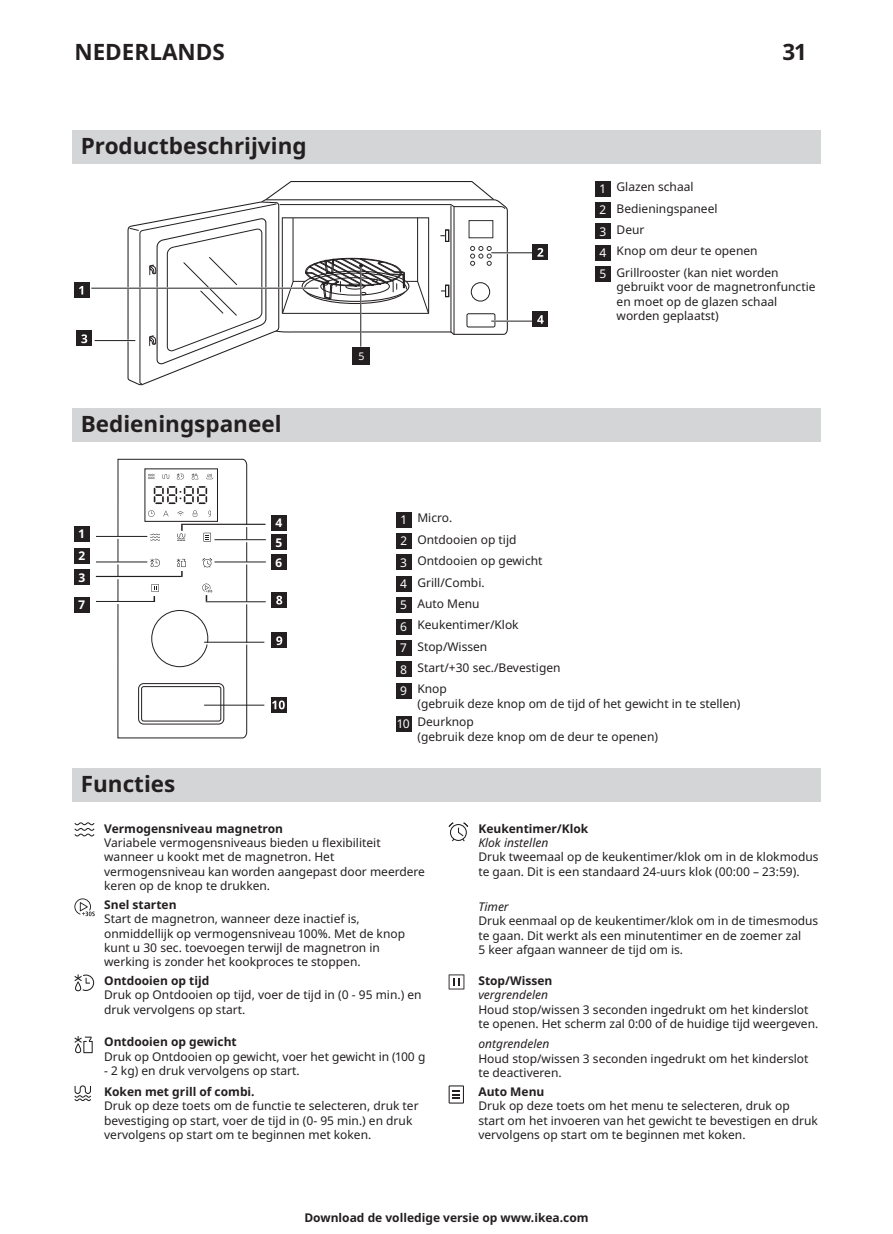
<style>
.page{position:relative;width:893px;height:1234px;background:#fff}
.page>*{position:absolute;margin:0;border:0;box-sizing:border-box;transform-origin:0 0}
.t1{font:700 22.5px "Noto IKEA Latin";color:#231f20}
.body_12pt{font:12px/14.4px "Noto IKEA Latin";color:#231f20}
.body_12pt-2{font:700 12px "Noto IKEA Latin";color:#231f20}
.body{font:12px/14.4px "Noto IKEA Latin";color:#231f20}
.body_12pt-3{font:italic 12px "Noto IKEA Latin";color:#231f20}
.body_12pt-4{font:12px "Noto IKEA Latin";color:#fff}
.t2{font:700 12px/21.9px "Noto IKEA Latin";color:#fff;text-align:justify}
.t3{font:10.5px "Noto IKEA Latin";color:#fff}
</style>
<div class="page">
<div style="left:72px;top:131px;width:749px;height:33px;background:#d4d5d6"></div>
<div style="left:74px;top:282px;width:15px;height:15px;background:#231f20"></div>
<svg style="left:79px;top:286px;width:4px;height:8px"></svg>
<div style="left:77px;top:331px;width:15px;height:15px;background:#231f20"></div>
<svg style="left:81px;top:334px;width:6px;height:9px"></svg>
<div style="left:533px;top:244px;width:15px;height:15px;background:#231f20"></div>
<svg style="left:537px;top:248px;width:6px;height:8px"></svg>
<div style="left:533px;top:311px;width:15px;height:15px;background:#231f20"></div>
<hr style="left:491px;top:320px;width:41px;height:1px;background:#231f20">
<svg style="left:537px;top:315px;width:7px;height:8px"></svg>
<hr style="left:491px;top:252px;width:41px;height:1px;background:#231f20">
<hr style="left:91px;top:288px;width:227px;height:1px;background:#231f20">
<hr style="left:95px;top:340px;width:40px;height:1px;background:#231f20">
<svg style="left:127px;top:181px;width:382px;height:204px"></svg>
<div style="left:595px;top:181px;width:15px;height:15px;background:#231f20"></div>
<div style="left:595px;top:202px;width:15px;height:15px;background:#231f20"></div>
<div style="left:595px;top:224px;width:15px;height:15px;background:#231f20"></div>
<div style="left:595px;top:245px;width:15px;height:15px;background:#231f20"></div>
<div style="left:595px;top:266px;width:15px;height:15px;background:#231f20"></div>
<div style="left:72px;top:408px;width:749px;height:33px;background:#d4d5d6"></div>
<hr style="left:204px;top:704px;width:60px;height:1px;background:#231f20">
<hr style="left:181px;top:523px;width:84px;height:1px;background:#231f20">
<hr style="left:214px;top:539px;width:52px;height:1px;background:#231f20">
<hr style="left:214px;top:561px;width:52px;height:1px;background:#231f20">
<hr style="left:96px;top:536px;width:51px;height:1px;background:#231f20">
<hr style="left:96px;top:561px;width:51px;height:1px;background:#231f20">
<hr style="left:96px;top:601px;width:58px;height:1px;background:#231f20">
<hr style="left:206px;top:601px;width:60px;height:1px;background:#231f20">
<hr style="left:204px;top:641px;width:60px;height:1px;background:#231f20">
<div style="left:74px;top:526px;width:15px;height:15px;background:#231f20"></div>
<div style="left:74px;top:548px;width:15px;height:15px;background:#231f20"></div>
<div style="left:74px;top:569px;width:15px;height:15px;background:#231f20"></div>
<div style="left:272px;top:515px;width:15px;height:15px;background:#231f20"></div>
<div style="left:272px;top:534px;width:15px;height:15px;background:#231f20"></div>
<div style="left:272px;top:554px;width:15px;height:15px;background:#231f20"></div>
<div style="left:74px;top:597px;width:15px;height:15px;background:#231f20"></div>
<div style="left:272px;top:632px;width:15px;height:15px;background:#231f20"></div>
<svg style="left:276px;top:636px;width:6px;height:9px"></svg>
<div style="left:272px;top:697px;width:15px;height:15px;background:#231f20"></div>
<svg style="left:272px;top:700px;width:13px;height:9px"></svg>
<div style="left:272px;top:592px;width:15px;height:15px;background:#231f20"></div>
<svg style="left:276px;top:595px;width:6px;height:9px"></svg>
<hr style="left:96px;top:575px;width:85px;height:2px;background:#231f20">
<svg style="left:117px;top:459px;width:131px;height:279px"></svg>
<div style="left:396px;top:512px;width:15px;height:15px;background:#231f20"></div>
<div style="left:396px;top:533px;width:15px;height:15px;background:#231f20"></div>
<div style="left:396px;top:554px;width:15px;height:15px;background:#231f20"></div>
<div style="left:396px;top:576px;width:15px;height:15px;background:#231f20"></div>
<div style="left:396px;top:597px;width:15px;height:15px;background:#231f20"></div>
<div style="left:396px;top:619px;width:15px;height:15px;background:#231f20"></div>
<div style="left:396px;top:640px;width:15px;height:15px;background:#231f20"></div>
<div style="left:396px;top:661px;width:15px;height:15px;background:#231f20"></div>
<div style="left:396px;top:683px;width:15px;height:15px;background:#231f20"></div>
<div style="left:396px;top:715px;width:15px;height:15px;background:#231f20"></div>
<div style="left:72px;top:767px;width:749px;height:34px;background:#d4d5d6"></div>
<svg style="left:74px;top:822px;width:21px;height:14px"></svg>
<svg style="left:449px;top:822px;width:19px;height:19px"></svg>
<svg style="left:74px;top:898px;width:21px;height:17px"></svg>
<svg style="left:74px;top:974px;width:20px;height:17px"></svg>
<svg style="left:449px;top:974px;width:15px;height:15px"></svg>
<svg style="left:74px;top:1036px;width:19px;height:16px"></svg>
<svg style="left:74px;top:1085px;width:17px;height:15px"></svg>
<svg style="left:449px;top:1085px;width:15px;height:18px"></svg>
<h1 class="t1" style="left:74px;top:36px;width:152px">NEDERLANDS</h1>
<h1 class="t1" style="left:782px;top:36px;width:26px">31</h1>
<h1 class="t1" style="left:81px;top:130px;width:227px">Productbeschrijving</h1>
<h1 class="t1" style="left:81px;top:408px;width:202px">Bedieningspaneel</h1>
<p class="t2" style="left:78px;top:522px;width:8px">1<br>2<br>3</p>
<p class="t2" style="left:275px;top:512px;width:9px;line-height:19.8px">4<br>5<br>6</p>
<p class="t2" style="left:79px;top:593px;width:8px">7</p>
<p class="t3" style="left:358px;top:348px;width:8px">5</p>
<p class="body_12pt-4" style="left:600px;top:180px;width:7px">1</p>
<p class="body" style="left:617px;top:179px;width:78px">Glazen schaal</p>
<p class="body_12pt-4" style="left:599px;top:201px;width:8px">2</p>
<p class="body" style="left:617px;top:201px;width:103px">Bedieningspaneel</p>
<p class="body_12pt-4" style="left:599px;top:223px;width:8px">3</p>
<p class="body" style="left:617px;top:222px;width:29px">Deur</p>
<p class="body_12pt-4" style="left:599px;top:244px;width:8px">4</p>
<p class="body" style="left:617px;top:243px;width:143px">Knop om deur te openen</p>
<p class="body_12pt-4" style="left:599px;top:265px;width:8px">5</p>
<p class="body" style="left:617px;top:265px;width:200px">Grillrooster (kan niet worden gebruikt voor de magnetronfunctie en moet op de glazen schaal worden geplaatst)</p>
<p class="body_12pt-4" style="left:401px;top:511px;width:7px">1</p>
<p class="body_12pt" style="left:417px;top:510px;width:36px">Micro.</p>
<p class="body_12pt-4" style="left:400px;top:532px;width:8px">2</p>
<p class="body_12pt" style="left:417px;top:531px;width:101px">Ontdooien op tijd</p>
<p class="body_12pt-4" style="left:400px;top:553px;width:8px">3</p>
<p class="body_12pt" style="left:417px;top:553px;width:127px">Ontdooien op gewicht</p>
<p class="body_12pt-4" style="left:400px;top:575px;width:8px">4</p>
<p class="body_12pt" style="left:417px;top:574px;width:69px">Grill/Combi.</p>
<p class="body_12pt-4" style="left:400px;top:596px;width:8px">5</p>
<p class="body_12pt" style="left:417px;top:595px;width:64px">Auto Menu</p>
<p class="body_12pt-4" style="left:400px;top:618px;width:8px">6</p>
<p class="body_12pt" style="left:417px;top:617px;width:103px">Keukentimer/Klok</p>
<p class="body_12pt-4" style="left:401px;top:639px;width:8px">7</p>
<p class="body_12pt" style="left:417px;top:638px;width:71px">Stop/Wissen</p>
<p class="body_12pt-4" style="left:400px;top:660px;width:9px">8</p>
<p class="body_12pt" style="left:417px;top:660px;width:145px">Start/+30 sec./Bevestigen</p>
<p class="body_12pt-4" style="left:400px;top:682px;width:8px">9</p>
<p class="body_12pt" style="left:417px;top:681px;width:31px">Knop</p>
<p class="body_12pt" style="left:417px;top:695px;width:325px">(gebruik deze knop om de tijd of het gewicht in te stellen)</p>
<p class="body_12pt-4" style="left:398px;top:714px;width:14px">10</p>
<p class="body_12pt" style="left:417px;top:714px;width:58px">Deurknop</p>
<p class="body_12pt" style="left:417px;top:728px;width:242px">(gebruik deze knop om de deur te openen)</p>
<h1 class="t1" style="left:81px;top:767px;width:96px">Functies</h1>
<p class="body_12pt-2" style="left:104px;top:819px;width:180px">Vermogensniveau magnetron</p>
<p class="body_12pt" style="left:104px;top:834px;width:322px">Variabele vermogensniveaus bieden u flexibiliteit wanneer u kookt met de magnetron. Het vermogensniveau kan worden aangepast door meerdere keren op de knop te drukken.</p>
<p class="body_12pt-2" style="left:104px;top:895px;width:74px">Snel starten</p>
<p class="body_12pt" style="left:104px;top:910px;width:302px">Start de magnetron, wanneer deze inactief is, onmiddellijk op vermogensniveau 100%. Met de knop kunt u 30 sec. toevoegen terwijl de magnetron in werking is zonder het kookproces te stoppen.</p>
<p class="body_12pt-2" style="left:104px;top:971px;width:107px">Ontdooien op tijd</p>
<p class="body_12pt" style="left:104px;top:986px;width:319px">Druk op Ontdooien op tijd, voer de tijd in (0 - 95 min.) en druk vervolgens op start.</p>
<p class="body_12pt-2" style="left:104px;top:1033px;width:134px">Ontdooien op gewicht</p>
<p class="body_12pt" style="left:104px;top:1048px;width:323px">Druk op Ontdooien op gewicht, voer het gewicht in (100 g</p>
<p class="body_12pt" style="left:104px;top:1062px;width:197px">- 2 kg) en druk vervolgens op start.</p>
<p class="body_12pt-2" style="left:104px;top:1082px;width:152px">Koken met grill of combi.</p>
<p class="body_12pt" style="left:104px;top:1097px;width:316px">Druk op deze toets om de functie te selecteren, druk ter bevestiging op start, voer de tijd in (0- 95 min.) en druk vervolgens op start om te beginnen met koken.</p>
<p class="body_12pt-2" style="left:478px;top:819px;width:112px">Keukentimer/Klok</p>
<p class="body_12pt-3" style="left:478px;top:833px;width:71px">Klok instellen</p>
<p class="body_12pt" style="left:478px;top:849px;width:342px">Druk tweemaal op de keukentimer/klok om in de klokmodus te gaan. Dit is een standaard 24-uurs klok (00:00 – 23:59).</p>
<p class="body_12pt-3" style="left:478px;top:897px;width:32px">Timer</p>
<p class="body_12pt" style="left:478px;top:913px;width:341px">Druk eenmaal op de keukentimer/klok om in de timesmodus te gaan. Dit werkt als een minutentimer en de zoemer zal<br>5 keer afgaan wanneer de tijd om is.</p>
<p class="body_12pt-2" style="left:478px;top:971px;width:75px">Stop/Wissen</p>
<p class="body_12pt-3" style="left:478px;top:985px;width:71px">vergrendelen</p>
<p class="body_12pt" style="left:478px;top:1001px;width:341px">Houd stop/wissen 3 seconden ingedrukt om het kinderslot te openen. Het scherm zal 0:00 of de huidige tijd weergeven.</p>
<p class="body_12pt-3" style="left:478px;top:1035px;width:73px">ontgrendelen</p>
<p class="body_12pt" style="left:478px;top:1050px;width:332px">Houd stop/wissen 3 seconden ingedrukt om het kinderslot te deactiveren.</p>
<p class="body_12pt-2" style="left:478px;top:1082px;width:68px">Auto Menu</p>
<p class="body_12pt" style="left:478px;top:1097px;width:341px">Druk op deze toets om het menu te selecteren, druk op start om het invoeren van het gewicht te bevestigen en druk vervolgens op start om te beginnen met koken.</p>
<p class="body_12pt-2" style="left:304px;top:1208px;width:286px">Download de volledige versie op www.ikea.com</p>
</div>
